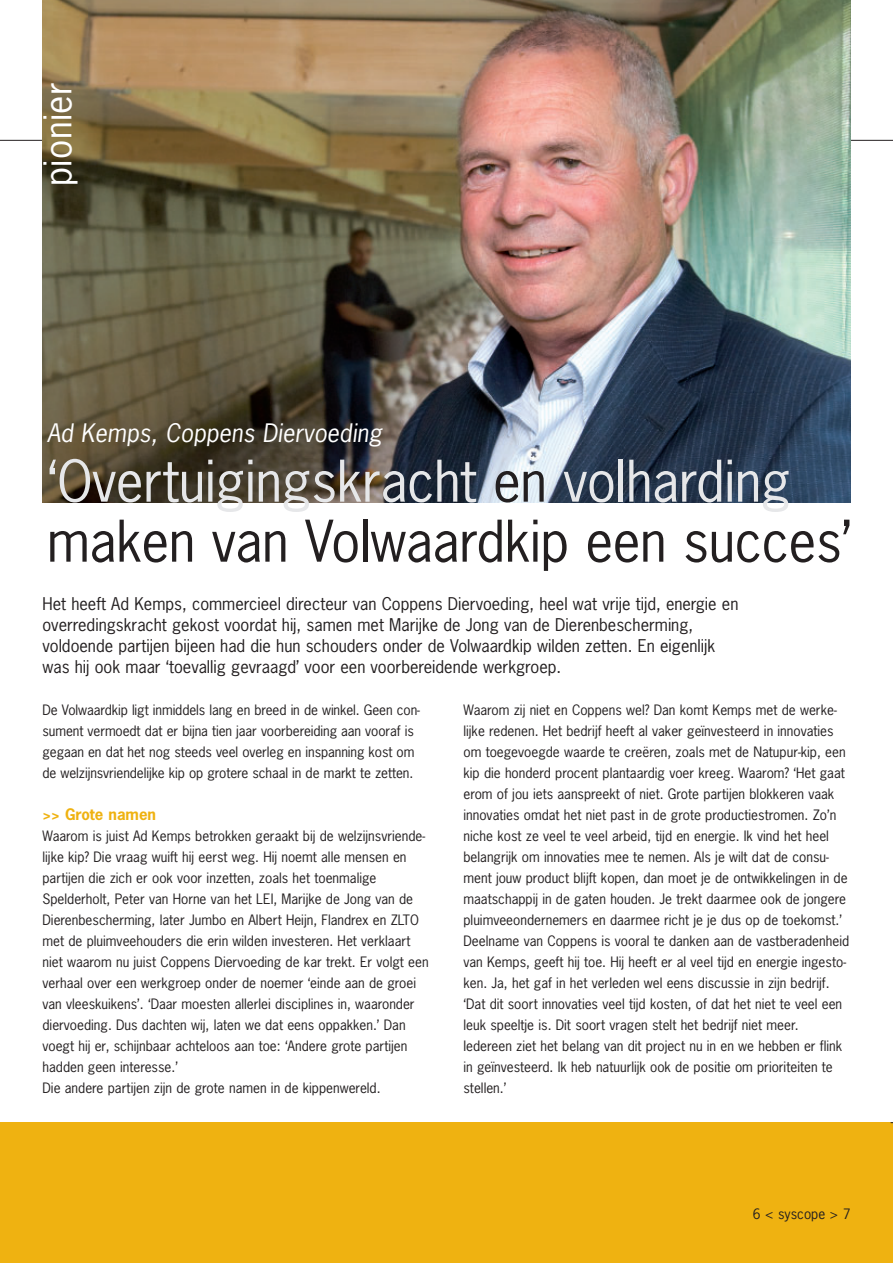
<style>
.page{position:relative;width:893px;height:1263px;background:#fff}
.page>*{position:absolute;margin:0;border:0;box-sizing:border-box;transform-origin:0 0}
.t1{font:54px/60px "News Gothic";letter-spacing:-.005em;color:#231f20}
.t2{font:36px "News Gothic";letter-spacing:.01em;color:#fff}
.t3{font:24px "News Gothic";color:#fff}
.t4{font:16.5px/21px "News Gothic";color:#231f20}
.t5{font:700 15px "News Gothic";color:#efb211}
.t6{font:13.5px/21px "News Gothic";color:#231f20}
.s1{color:#e6e7e9}
</style>
<div class="page">
<hr style="left:0;top:140px;width:893px;height:1px;background:#231f20">
<div style="left:0;top:1123px;width:892px;height:140px;background:#efb211"></div>
<img style="left:43px;top:0;width:807px;height:502px">
<h2 class="t2" style="left:44px;top:186px;width:105px;rotate:-90deg">pionier</h2>
<h3 class="t3" style="left:47px;top:423px;width:339px">Ad Kemps, Coppens Diervoeding</h3>
<h1 class="t1" style="left:47px;top:456px;width:806px"><span class="s1">‘Overtuigingskracht</span> en <span class="s1">volharding </span>maken van Volwaardkip een succes’</h1>
<p class="t4" style="left:43px;top:594px;width:697px">Het heeft Ad Kemps, commercieel directeur van Coppens Diervoeding, heel wat vrije tijd, energie en overredingskracht gekost voordat hij, samen met Marijke de Jong van de Dierenbescherming, voldoende partijen bijeen had die hun schouders onder de Volwaardkip wilden zetten. En eigenlijk was hij ook maar ‘toevallig gevraagd’ voor een voorbereidende werkgroep.</p>
<p class="t6" style="left:43px;top:700px;width:379px">De Volwaardkip ligt inmiddels lang en breed in de winkel. Geen con - su ment vermoedt dat er bijna tien jaar voorbereiding aan vooraf is gegaan en dat het nog steeds veel overleg en inspanning kost om de welzijnsvriendelijke kip op grotere schaal in de markt te zetten.</p>
<p class="t5" style="left:43px;top:808px;width:115px">&gt;&gt; Grote namen</p>
<p class="t6" style="left:43px;top:826px;width:388px">Waarom is juist Ad Kemps betrokken geraakt bij de welzijnsvriende - lijke kip? Die vraag wuift hij eerst weg. Hij noemt alle mensen en partijen die zich er ook voor inzetten, zoals het toenmalige Spelderholt, Peter van Horne van het LEI, Marijke de Jong van de Dierenbescherming, later Jumbo en Albert Heijn, Flandrex en ZLTO met de pluimveehouders die erin wilden investeren. Het verklaart niet waarom nu juist Coppens Diervoeding de kar trekt. Er volgt een verhaal over een werkgroep onder de noemer ‘einde aan de groei van vleeskuikens’. ‘Daar moesten allerlei disciplines in, waaronder diervoeding. Dus dachten wij, laten we dat eens oppakken.’ Dan voegt hij er, schijnbaar achteloos aan toe: ‘Andere grote partijen hadden geen interesse.’<br>Die andere partijen zijn de grote namen in de kippenwereld.</p>
<p class="t6" style="left:463px;top:700px;width:387px">Waarom zij niet en Coppens wel? Dan komt Kemps met de werke - lijke redenen. Het bedrijf heeft al vaker geïnvesteerd in innovaties om toegevoegde waar de te creëren, zoals met de Natupur-kip, een kip die honderd procent plantaardig voer kreeg. Waarom? ‘Het gaat erom of jou iets aanspreekt of niet. Grote partijen blokkeren vaak innovaties omdat het niet past in de grote productiestromen. Zo’n niche kost ze veel te veel arbeid, tijd en energie. Ik vind het heel belangrijk om innovaties mee te nemen. Als je wilt dat de consu - ment jouw product blijft kopen, dan moet je de ont wikkelingen in de maatschappij in de gaten houden. Je trekt daarmee ook de jongere pluimveeondernemers en daarmee richt je je dus op de toekomst.’ Deelname van Coppens is vooral te danken aan de vastberadenheid van Kemps, geeft hij toe. Hij heeft er al veel tijd en energie ingesto - ken. Ja, het gaf in het verleden wel eens discussie in zijn bedrijf. ‘Dat dit soort innovaties veel tijd kosten, of dat het niet te veel een leuk speel tje is. Dit soort vragen stelt het bedrijf niet meer.<br>Iedereen ziet het belang van dit project nu in en we hebben er flink in geïnvesteerd. Ik heb natuurlijk ook de positie om prioriteiten te stellen.’</p>
<p class="t6" style="left:753px;top:1204px;width:99px">6 &lt; syscope &gt; 7</p>
</div>
